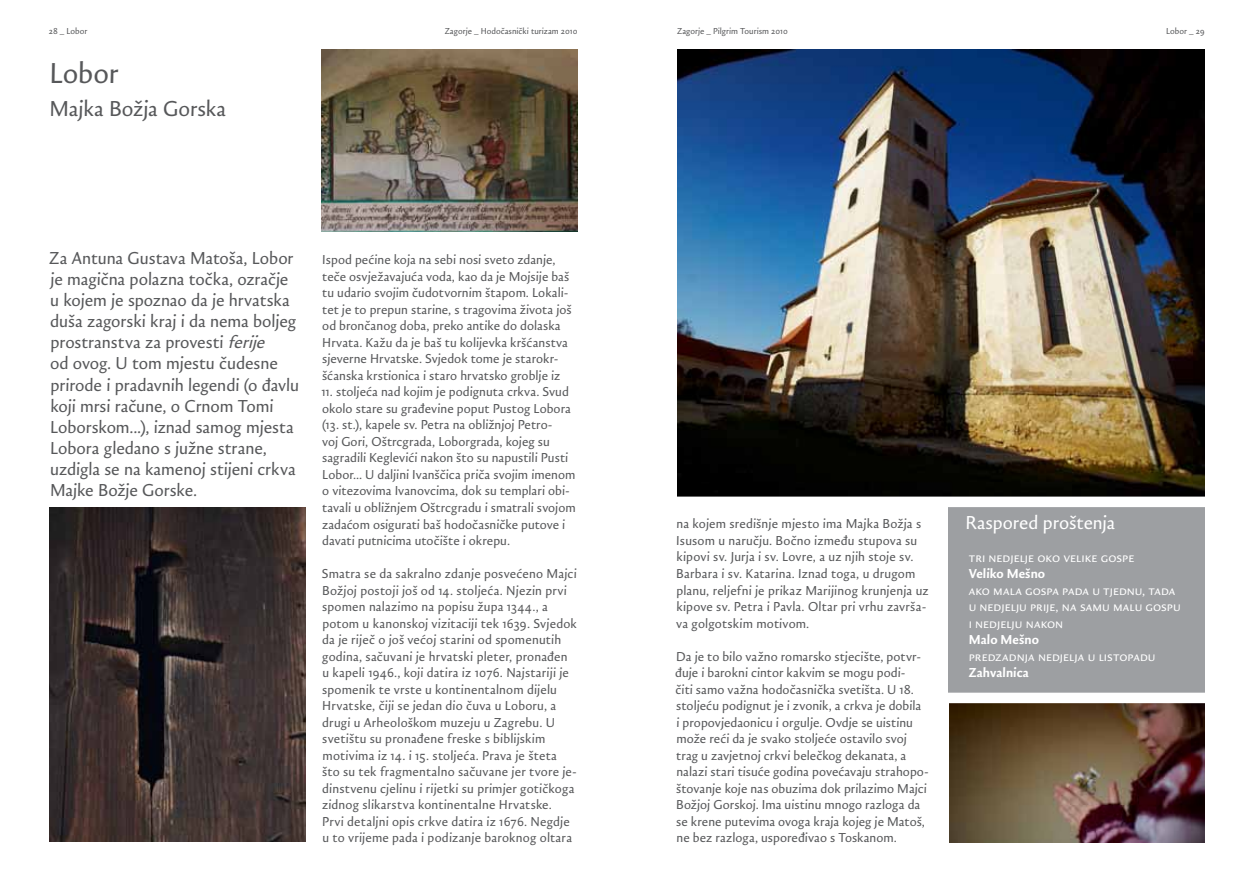
<style>
.page{position:relative;width:1254px;height:892px;background:#fff}
.page>*{position:absolute;margin:0;border:0;box-sizing:border-box;transform-origin:0 0}
.t1{font:30px "Zagorje Pro Normal";color:#57585a}
.t2{font:22.5px "Zagorje Pro Normal";letter-spacing:-.02em;color:#57585a}
.t3{font:19.5px "Zagorje Pro Normal";letter-spacing:-.005em;color:#fff}
.t4{font:18px/21px "Zagorje Pro Normal";letter-spacing:-.01em;color:#57585a}
.t5{font:13.5px/16.5px "Zagorje Pro Normal";letter-spacing:.005em;color:#57585a}
.t6{font:13.5px/16.5px "Zagorje Pro Normal";color:#fff}
.t7{font:700 13.5px "Zagorje Pro";letter-spacing:.005em;color:#fff}
.t8{font:9px "Zagorje Pro Normal";color:#57585a}
.s1{font-style:italic}
</style>
<div class="page">
<div style="left:948px;top:502px;width:256px;height:191px;background:#9d9fa2"></div>
<img style="left:677px;top:50px;width:527px;height:446px">
<img style="left:949px;top:703px;width:255px;height:139px">
<div style="left:650px;top:496px;width:588px;height:11px;background:#fff"></div>
<img style="left:322px;top:49px;width:255px;height:182px">
<img style="left:50px;top:507px;width:255px;height:334px">
<div style="left:944px;top:692px;width:307px;height:10px;background:#fff"></div>
<p class="t8" style="left:49px;top:25px;width:40px">28 _ Lobor</p>
<p class="t8" style="left:445px;top:25px;width:134px">Zagorje _ Hodočasnički turizam 2010</p>
<p class="t8" style="left:677px;top:25px;width:112px">Zagorje _ Pilgrim Tourism 2010</p>
<p class="t8" style="left:1166px;top:25px;width:40px">Lobor _ 29</p>
<h1 class="t1" style="left:50px;top:55px;width:71px">Lobor</h1>
<h2 class="t2" style="left:50px;top:95px;width:178px">Majka Božja Gorska</h2>
<p class="t4" style="left:49px;top:249px;width:251px">Za Antuna Gustava Matoša, Lobor je magična polazna točka, ozračje u kojem je spoznao da je hrvatska duša zagorski kraj i da nema boljeg prostranstva za provesti <span class="s1">ferije<br></span>od ovog. U tom mjestu čudesne prirode i pradavnih legendi (o đavlu koji mrsi račune, o Crnom Tomi<br>Loborskom...), iznad samog mjesta<br>Lobora gledano s južne strane, uzdigla se na kamenoj stijeni crkva<br>Majke Božje Gorske.</p>
<p class="t5" style="left:322px;top:252px;width:251px">Ispod pećine koja na sebi nosi sveto zdanje, teče osvježavajuća voda, kao da je Mojsije baš tu udario svojim čudotvornim štapom. Lokali&shy;tet je to prepun starine, s tragovima života još od brončanog doba, preko antike do dolaska Hrvata. Kažu da je baš tu kolijevka kršćanstva sjeverne Hrvatske. Svjedok tome je starokr&shy;šćanska krstionica i staro hrvatsko groblje iz</p>
<p class="t5" style="left:322px;top:384px;width:256px">11. stoljeća nad kojim je podignuta crkva. Svud okolo stare su građevine poput Pustog Lobora (13. st.), kapele sv. Petra na obližnjoj Petro-<br>voj Gori, Oštrcgrada, Loborgrada, kojeg su sagradili Keglevići nakon što su napustili Pusti Lobor... U daljini Ivanščica priča svojim imenom o vitezovima Ivanovcima, dok su templari obi&shy;tavali u obližnjem Oštrcgradu i smatrali svojom zadaćom osigurati baš hodočasničke putove i davati putnicima utočište i okrepu.</p>
<p class="t5" style="left:322px;top:566px;width:257px">Smatra se da sakralno zdanje posvećeno Majci Božjoj postoji još od 14. stoljeća. Njezin prvi spomen nalazimo na popisu župa 1344., a potom u kanonskoj vizitaciji tek 1639. Svjedok da je riječ o još većoj starini od spomenutih godina, sačuvani je hrvatski pleter, pronađen u kapeli 1946., koji datira iz 1076. Najstariji je spomenik te vrste u kontinentalnom dijelu Hrvatske, čiji se jedan dio čuva u Loboru, a drugi u Arheološkom muzeju u Zagrebu. U svetištu su pronađene freske s biblijskim motivima iz 14. i 15. stoljeća. Prava je šteta što su tek fragmentalno sačuvane jer tvore je&shy;dinstvenu cjelinu i rijetki su primjer gotičkoga zidnog slikarstva kontinentalne Hrvatske.<br>Prvi detaljni opis crkve datira iz 1676. Negdje u to vrijeme pada i podizanje baroknog oltara</p>
<p class="t5" style="left:676px;top:516px;width:254px">na kojem središnje mjesto ima Majka Božja s Isusom u naručju. Bočno između stupova su kipovi sv. Jurja i sv. Lovre, a uz njih stoje sv.<br>Barbara i sv. Katarina. Iznad toga, u drugom planu, reljefni je prikaz Marijinog krunjenja uz kipove sv. Petra i Pavla. Oltar pri vrhu završa&shy;va golgotskim motivom.</p>
<p class="t5" style="left:675px;top:648px;width:255px">Da je to bilo važno romarsko stjecište, potvr&shy;đuje i barokni cintor kakvim se mogu podi-<br>čiti samo važna hodočasnička svetišta. U 18. stoljeću podignut je i zvonik, a crkva je dobila<br>i propovjedaonicu i orgulje. Ovdje se uistinu može reći da je svako stoljeće ostavilo svoj trag u zavjetnoj crkvi belečkog dekanata, a nalazi stari tisuće godina povećavaju strahopo&shy;štovanje koje nas obuzima dok prilazimo Majci Božjoj Gorskoj. Ima uistinu mnogo razloga da se krene putevima ovoga kraja kojeg je Matoš, ne bez razloga, uspoređivao s Toskanom.</p>
<h3 class="t3" style="left:965px;top:510px;width:151px">Raspored proštenja</h3>
<p class="t6" style="left:969px;top:549px;width:167px">tri nedjelje oko velike gospe</p>
<p class="t7" style="left:969px;top:565px;width:78px">Veliko Mešno</p>
<p class="t6" style="left:969px;top:582px;width:214px">ako mala gospa pada u tjednu, tada u nedjelju prije, na samu malu gospu i nedjelju nakon</p>
<p class="t7" style="left:969px;top:631px;width:72px">Malo Mešno</p>
<p class="t6" style="left:969px;top:648px;width:188px">predzadnja nedjelja u listopadu</p>
<p class="t7" style="left:969px;top:664px;width:62px">Zahvalnica</p>
</div>
